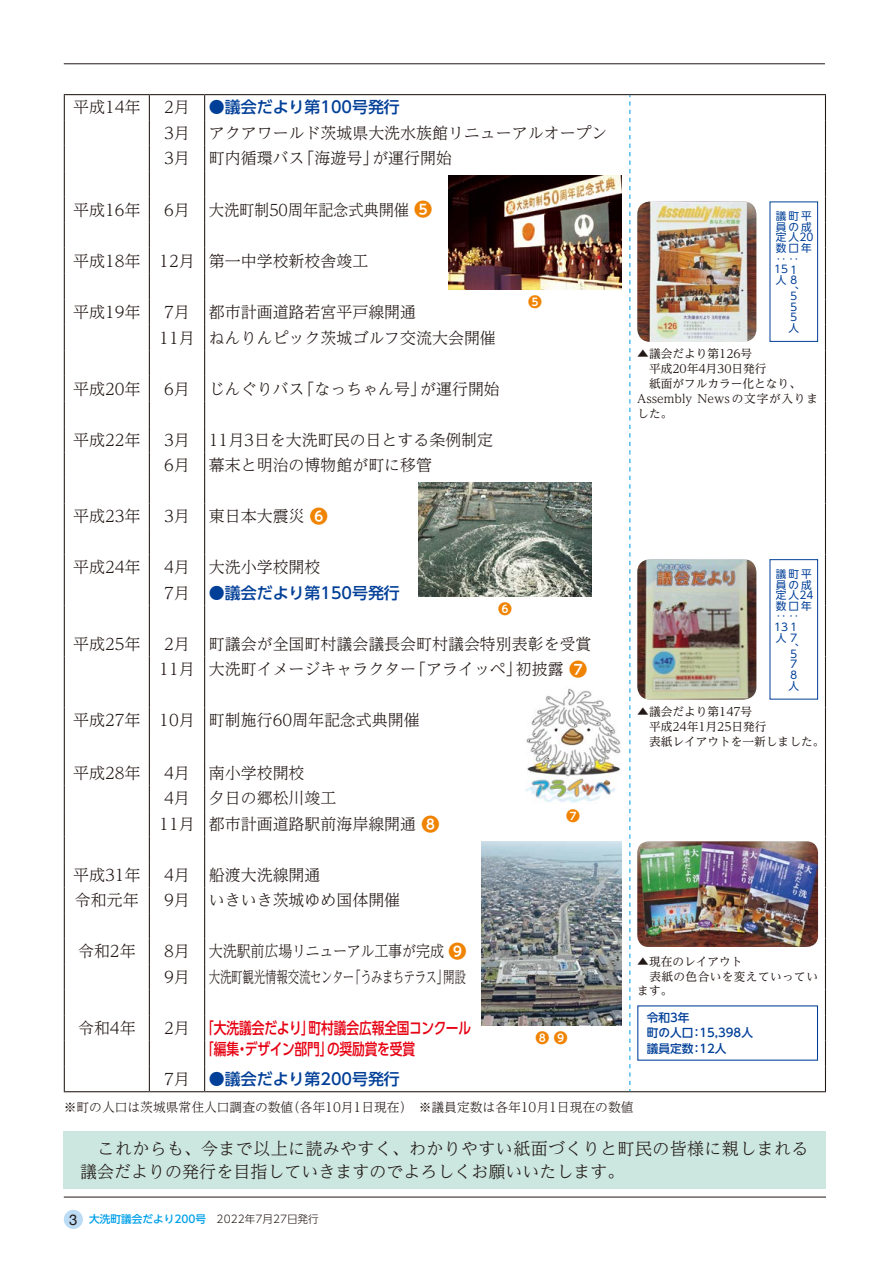
<style>
.page{position:relative;width:893px;height:1263px;background:#fff}
.page>*{position:absolute;margin:0;border:0;box-sizing:border-box;transform-origin:0 0}
.t1{font:700 18px "UD Shin Go Pro De";color:#f08300}
.t2{font:300 16.95px/23.4px "UD Reimin Pro";letter-spacing:.02em;color:#221815}
.t3{font:300 15.9px "UD Reimin Pro";color:#221815}
.t4{font:500 15.9px "UD Shin Go Pro";letter-spacing:-.015em;color:#e60012;scale:.8 1}
.t5{font:500 15.9px "UD Shin Go Pro";color:#003f98}
.t6{font:300 15.9px "UD Reimin Pro";color:#221815;scale:.88 1}
.t7{font:300 15.9px "UD Reimin Pro";color:#221815;scale:.96 1}
.t8{font:300 15.9px "UD Reimin Pro";color:#221815;scale:.72 1}
.t9{font:300 15.9px "UD Reimin Pro";letter-spacing:-.05em;color:#221815;scale:.72 1}
.t10{font:14.85px "Helvetica Neue";color:#221815}
.t11{font:700 13.8px "UD Shin Go Pro De";color:#f08300}
.t12{font:300 12.75px "UD Reimin Pro";color:#221815}
.t13{font:11.7px/14.9px "UD Reimin Pro";color:#221815}
.t14{font:11.7px/14.9px "UD Reimin Pro";letter-spacing:.03em;color:#221815}
.t15{font:500 11.7px/15.9px "UD Shin Go NT Pro";color:#003f98}
.t16{font:10.65px/10.6px "UD Shin Go NT Pro";color:#003f98}
.t17{font:300 10.65px "UD Shin Go NT Pro";color:#221815}
.s1{font-weight:500;color:#00a0e9}
</style>
<div class="page">
<hr style="left:64px;top:64px;width:761px;height:1px;background:#221815">
<hr style="left:64px;top:1197px;width:762px;height:1px;background:#221815">
<div style="left:63px;top:1131px;width:762px;height:57px;background:#cbe7e0"></div>
<svg style="left:64px;top:95px;width:1px;height:996px"></svg>
<svg style="left:149px;top:95px;width:1px;height:996px"></svg>
<svg style="left:204px;top:95px;width:1px;height:996px"></svg>
<svg style="left:825px;top:95px;width:1px;height:996px"></svg>
<hr style="left:64px;top:1091px;width:85px;height:1px;background:#221815">
<hr style="left:630px;top:1091px;width:196px;height:1px;background:#221815">
<svg style="left:629px;top:95px;width:1px;height:996px"></svg>
<hr style="left:149px;top:1091px;width:56px;height:1px;background:#221815">
<hr style="left:205px;top:1091px;width:425px;height:1px;background:#221815">
<hr style="left:64px;top:94px;width:85px;height:1px;background:#221815">
<hr style="left:149px;top:94px;width:56px;height:1px;background:#221815">
<hr style="left:205px;top:94px;width:425px;height:1px;background:#221815">
<hr style="left:630px;top:94px;width:196px;height:1px;background:#221815">
<img style="left:449px;top:176px;width:172px;height:113px">
<div style="left:769px;top:201px;width:49px;height:141px;border:1px solid #003f98"></div>
<img style="left:637px;top:201px;width:119px;height:141px">
<img style="left:419px;top:483px;width:173px;height:113px">
<div style="left:769px;top:559px;width:49px;height:140px;border:1px solid #003f98"></div>
<img style="left:637px;top:559px;width:119px;height:140px">
<img style="left:526px;top:688px;width:95px;height:115px">
<img style="left:482px;top:841px;width:139px;height:185px">
<img style="left:637px;top:841px;width:181px;height:106px">
<div style="left:64px;top:1210px;width:19px;height:19px;background:#bbdcf4;border-radius:50%"></div>
<p class="t3" style="left:73px;top:95px;width:69px">平成14年</p>
<p class="t3" style="left:164px;top:95px;width:27px">2月</p>
<p class="t5" style="left:209px;top:95px;width:193px">●議会だより第100号発行</p>
<p class="t3" style="left:164px;top:120px;width:27px">3月</p>
<p class="t3" style="left:209px;top:120px;width:400px">アクアワールド茨城県大洗水族館リニューアルオープン</p>
<p class="t3" style="left:164px;top:146px;width:27px">3月</p>
<p class="t3" style="left:299px;top:146px;width:81px">「海遊号」</p>
<p class="t3" style="left:372px;top:146px;width:81px">が運行開始</p>
<p class="t3" style="left:209px;top:146px;width:97px">町内循環バス</p>
<p class="t3" style="left:73px;top:197px;width:69px">平成16年</p>
<p class="t3" style="left:73px;top:248px;width:69px">平成18年</p>
<p class="t3" style="left:164px;top:197px;width:27px">6月</p>
<p class="t3" style="left:159px;top:248px;width:37px">12月</p>
<p class="t1" style="left:414px;top:195px;width:20px">5</p>
<p class="t7" style="left:209px;top:197px;width:210px">大洗町制50周年記念式典開催</p>
<p class="t3" style="left:209px;top:248px;width:161px">第一中学校新校舎竣工</p>
<p class="t16" style="left:776px;top:210px;width:39px">議町平員の成定人20数口年：：</p>
<p class="t16" style="left:774px;top:264px;width:24px">15１人８</p>
<p class="t16" style="left:788px;top:285px;width:11px">、</p>
<p class="t3" style="left:73px;top:299px;width:69px">平成19年</p>
<p class="t3" style="left:164px;top:299px;width:27px">7月</p>
<p class="t3" style="left:159px;top:325px;width:37px">11月</p>
<p class="t3" style="left:209px;top:299px;width:209px">都市計画道路若宮平戸線開通</p>
<p class="t3" style="left:209px;top:325px;width:289px">ねんりんピック茨城ゴルフ交流大会開催</p>
<p class="t11" style="left:528px;top:291px;width:15px">5</p>
<p class="t16" style="left:788px;top:290px;width:10px;text-align:justify">５<br>５<br>５</p>
<p class="t16" style="left:788px;top:322px;width:12px">人</p>
<p class="t3" style="left:73px;top:376px;width:69px">平成20年</p>
<p class="t3" style="left:164px;top:376px;width:27px">6月</p>
<p class="t3" style="left:299px;top:376px;width:129px">「なっちゃん号」</p>
<p class="t3" style="left:420px;top:376px;width:81px">が運行開始</p>
<p class="t3" style="left:209px;top:376px;width:97px">じんぐりバス</p>
<p class="t13" style="left:637px;top:346px;width:182px">▲議会だより第126号<br>　平成20年4月30日発行<br>　紙面がフルカラー化となり、<br>Assembly News の文字が入りました。</p>
<p class="t3" style="left:73px;top:427px;width:69px">平成22年</p>
<p class="t3" style="left:164px;top:427px;width:27px">3月</p>
<p class="t3" style="left:209px;top:427px;width:286px">11月3日を大洗町民の日とする条例制定</p>
<p class="t3" style="left:164px;top:452px;width:27px">6月</p>
<p class="t3" style="left:209px;top:452px;width:225px">幕末と明治の博物館が町に移管</p>
<p class="t3" style="left:73px;top:503px;width:69px">平成23年</p>
<p class="t3" style="left:164px;top:503px;width:27px">3月</p>
<p class="t1" style="left:310px;top:502px;width:20px">6</p>
<p class="t3" style="left:209px;top:503px;width:97px">東日本大震災</p>
<p class="t3" style="left:73px;top:554px;width:69px">平成24年</p>
<p class="t3" style="left:164px;top:554px;width:27px">4月</p>
<p class="t3" style="left:164px;top:580px;width:27px">7月</p>
<p class="t3" style="left:209px;top:554px;width:113px">大洗小学校開校</p>
<p class="t5" style="left:209px;top:580px;width:193px">●議会だより第150号発行</p>
<p class="t11" style="left:498px;top:597px;width:15px">6</p>
<p class="t16" style="left:776px;top:568px;width:39px">議町平員の成定人24数口年：：</p>
<p class="t3" style="left:73px;top:631px;width:69px">平成25年</p>
<p class="t3" style="left:164px;top:631px;width:27px">2月</p>
<p class="t3" style="left:159px;top:656px;width:37px">11月</p>
<p class="t3" style="left:209px;top:631px;width:384px">町議会が全国町村議会議長会町村議会特別表彰を受賞</p>
<p class="t1" style="left:569px;top:655px;width:20px">7</p>
<p class="t3" style="left:410px;top:656px;width:113px">「アライッペ」</p>
<p class="t3" style="left:209px;top:656px;width:209px">大洗町イメージキャラクター</p>
<p class="t3" style="left:516px;top:656px;width:49px">初披露</p>
<p class="t16" style="left:774px;top:621px;width:24px">13１人７</p>
<p class="t16" style="left:788px;top:643px;width:11px">、</p>
<p class="t16" style="left:788px;top:648px;width:10px;text-align:justify">５<br>７<br>８</p>
<p class="t16" style="left:788px;top:680px;width:12px">人</p>
<p class="t3" style="left:73px;top:707px;width:69px">平成27年</p>
<p class="t3" style="left:159px;top:707px;width:37px">10月</p>
<p class="t3" style="left:209px;top:707px;width:212px">町制施行60周年記念式典開催</p>
<p class="t13" style="left:637px;top:704px;width:189px">▲議会だより第147号<br>　平成24年1月25日発行<br>　表紙レイアウトを一新しました。</p>
<p class="t3" style="left:73px;top:760px;width:69px">平成28年</p>
<p class="t3" style="left:164px;top:760px;width:27px">4月</p>
<p class="t3" style="left:209px;top:760px;width:97px">南小学校開校</p>
<p class="t3" style="left:164px;top:785px;width:27px">4月</p>
<p class="t3" style="left:209px;top:785px;width:129px">夕日の郷松川竣工</p>
<p class="t3" style="left:159px;top:811px;width:37px">11月</p>
<p class="t1" style="left:421px;top:809px;width:20px">8</p>
<p class="t3" style="left:209px;top:811px;width:209px">都市計画道路駅前海岸線開通</p>
<p class="t11" style="left:566px;top:805px;width:15px">7</p>
<p class="t3" style="left:73px;top:862px;width:69px">平成31年</p>
<p class="t3" style="left:164px;top:862px;width:27px">4月</p>
<p class="t3" style="left:209px;top:862px;width:113px">船渡大洗線開通</p>
<p class="t3" style="left:75px;top:887px;width:65px">令和元年</p>
<p class="t3" style="left:164px;top:887px;width:27px">9月</p>
<p class="t3" style="left:209px;top:887px;width:193px">いきいき茨城ゆめ国体開催</p>
<p class="t3" style="left:78px;top:938px;width:59px">令和2年</p>
<p class="t3" style="left:164px;top:938px;width:27px">8月</p>
<p class="t3" style="left:164px;top:964px;width:27px">9月</p>
<p class="t1" style="left:449px;top:937px;width:20px">9</p>
<p class="t6" style="left:209px;top:938px;width:269px">大洗駅前広場リニューアル工事が完成</p>
<p class="t8" style="left:437px;top:964px;width:17px">」</p>
<p class="t8" style="left:209px;top:964px;width:204px">大洗町観光情報交流センター</p>
<p class="t9" style="left:349px;top:964px;width:163px">「うみまちテラス開設</p>
<p class="t14" style="left:637px;top:953px;width:182px">▲現在のレイアウト<br>　表紙の色合いを変えていっています。</p>
<p class="t3" style="left:78px;top:1015px;width:59px">令和4年</p>
<p class="t3" style="left:164px;top:1015px;width:27px">2月</p>
<p class="t3" style="left:164px;top:1066px;width:27px">7月</p>
<p class="t4" style="left:201px;top:1015px;width:339px">「大洗議会だより町村議会広報全国コンクール</p>
<p class="t4" style="left:301px;top:1015px;width:17px">」</p>
<p class="t4" style="left:201px;top:1036px;width:269px">「編集デザイン部門の奨励賞を受賞</p>
<p class="t4" style="left:320px;top:1036px;width:17px">」</p>
<p class="t4" style="left:236px;top:1036px;width:17px">・</p>
<p class="t5" style="left:209px;top:1066px;width:193px">●議会だより第200号発行</p>
<p class="t11" style="left:535px;top:1027px;width:34px">8 9</p>
<p class="t15" style="left:647px;top:1009px;width:44px">令和3年</p>
<p class="t15" style="left:691px;top:1025px;width:37px;text-indent:-44px">町の人口<br>：12人</p>
<p class="t15" style="left:691px;top:1025px;width:64px">：15,398人</p>
<p class="t15" style="left:647px;top:1041px;width:48px">議員定数</p>
<p class="t12" style="left:287px;top:1097px;width:348px">（各年10月1日現在）　※議員定数は各年10月1日現在の数値</p>
<p class="t12" style="left:64px;top:1097px;width:231px">※町の人口は茨城県常住人口調査の数値</p>
<p class="t2" style="left:80px;top:1136px;width:730px">　これからも、今まで以上に読みやすく、わかりやすい紙面づくりと町民の皆様に親しまれる議会だよりの発行を目指していきますのでよろしくお願いいたします。</p>
<p class="t10" style="left:69px;top:1209px;width:10px">3</p>
<p class="t17" style="left:89px;top:1211px;width:231px"><span class="s1">大洗町議会だより200号</span>　2022年7月27日発行</p>
</div>
